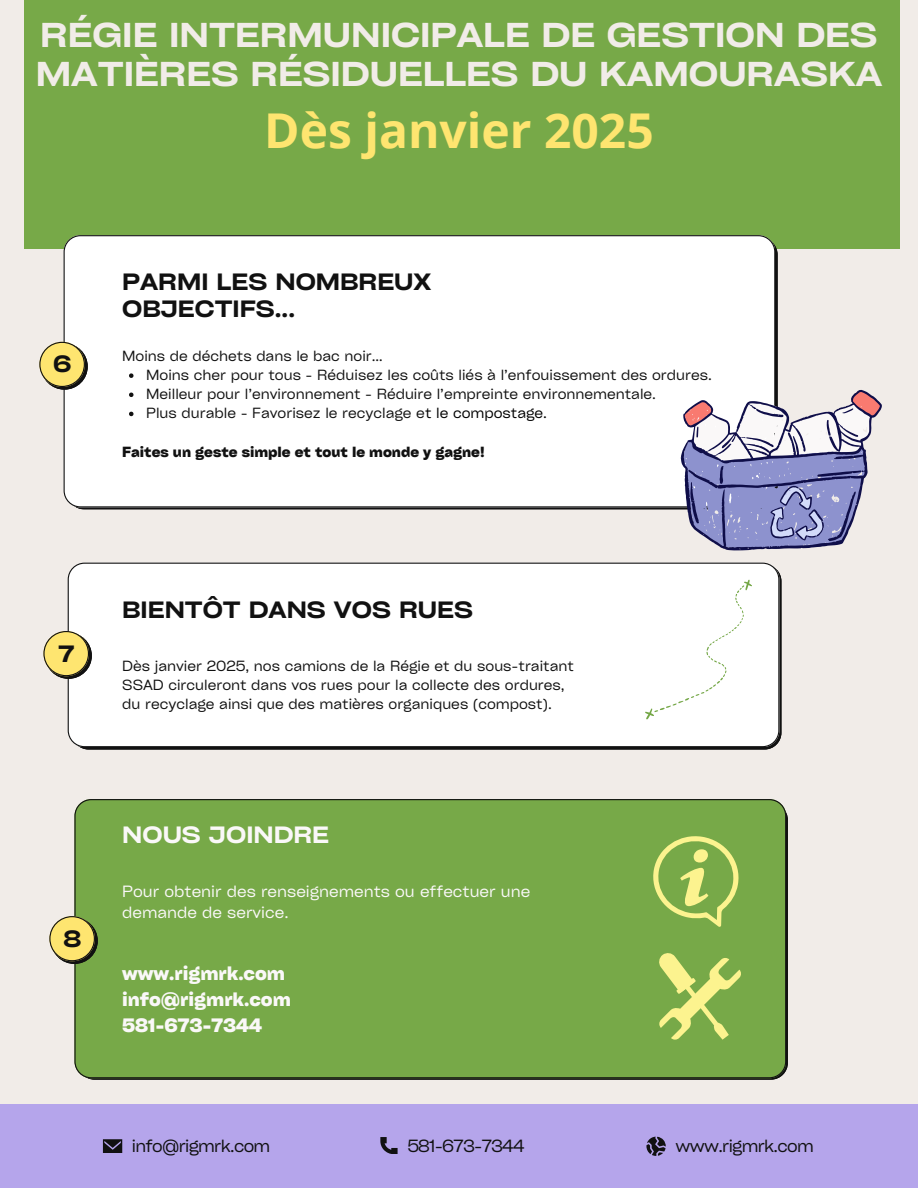
<style>
.page{position:relative;width:918px;height:1188px;background:#f1ece8}
.page>*{position:absolute;margin:0;border:0;box-sizing:border-box;transform-origin:0 0}
.t1{font:700 48px "Open Sans";color:#fee570}
.t2{font:600 expanded 33px/39.3px "Cy Grotesk";color:#f1ece8}
.t3{font:600 expanded 22.65px/26.4px "Cy Grotesk";color:#111}
.t4{font:600 expanded 22.65px "Cy Grotesk";color:#faf8f8}
.t5{font:700 18.6px/25.8px "Cy Grotesk Key";color:#faf8f8}
.t6{font:16.95px "Cy Grotesk Key";letter-spacing:-.04em;color:#111}
.t7{font:15.6px/21.3px "Cy Grotesk Key";color:#faf8f8}
.t8{font:14.1px/19px "Cy Grotesk Key";color:#111}
.t9{font:700 14.1px "Cy Grotesk Key";color:#111}
.s1{color:#000}
</style>
<div class="page">
<div style="left:25px;top:0;width:875px;height:248px;background:#77a948"></div>
<div style="left:64px;top:235px;width:711px;height:272px;background:#fff"></div>
<div style="left:74px;top:799px;width:712px;height:279px;background:#77a948"></div>
<div style="left:0;top:1104px;width:918px;height:84px;background:#b5a5eb"></div>
<svg style="left:103px;top:1139px;width:19px;height:14px"></svg>
<svg style="left:646px;top:1137px;width:20px;height:19px"></svg>
<svg style="left:380px;top:1137px;width:17px;height:17px"></svg>
<svg style="left:681px;top:390px;width:201px;height:160px"></svg>
<svg style="left:658px;top:952px;width:84px;height:88px"></svg>
<svg style="left:650px;top:833px;width:92px;height:94px"></svg>
<div style="left:68px;top:563px;width:711px;height:184px;background:#fff"></div>
<div style="left:643px;top:579px;width:110px;height:141px;background:#fff"></div>
<svg style="left:129px;top:373px;width:5px;height:5px"></svg>
<svg style="left:129px;top:393px;width:5px;height:4px"></svg>
<svg style="left:129px;top:412px;width:5px;height:4px"></svg>
<svg style="left:49px;top:916px;width:49px;height:48px"></svg>
<svg style="left:43px;top:631px;width:49px;height:48px"></svg>
<svg style="left:39px;top:342px;width:49px;height:47px"></svg>
<p class="t2" style="left:36px;top:14px;width:848px">RÉGIE INTERMUNICIPALE DE GESTION DES<br>MATIÈRES RÉSIDUELLES DU KAMOURASKA</p>
<p class="t1" style="left:264px;top:97px;width:391px">Dès janvier 2025</p>
<p class="t3" style="left:53px;top:350px;width:20px">6</p>
<h2 class="t3" style="left:122px;top:268px;width:311px">PARMI LES NOMBREUX<br>OBJECTIFS...</h2>
<p class="t8" style="left:122px;top:346px;width:262px">Moins de déchets dans le bac noir…</p>
<p class="t8" style="left:146px;top:365px;width:567px">Moins cher pour tous - Réduisez les coûts liés à l’enfouissement des ordures.</p>
<p class="t8" style="left:146px;top:384px;width:511px">Meilleur pour l’environnement - Réduire l’empreinte environnementale.</p>
<h3 class="t8" style="left:146px;top:403px;width:402px">Plus durable - Favorisez le recyclage e<span class="s1">t le compostage.</span></h3>
<p class="t9" style="left:122px;top:443px;width:364px">Faites un geste simple et tout le monde y gagne!</p>
<p class="t3" style="left:59px;top:639px;width:17px">7</p>
<p class="t3" style="left:122px;top:596px;width:352px">BIENTÔT DANS VOS RUES</p>
<h3 class="t8" style="left:122px;top:656px;width:453px">Dès janvier 2025, nos camions de la Régie et du sous-traitant<br>SSAD circuleront dans vos rues pour la collecte des ordures, du recyclage ainsi que des matières organiques (compost).</h3>
<h4 class="t3" style="left:63px;top:924px;width:19px">8</h4>
<p class="t4" style="left:122px;top:820px;width:208px">NOUS JOINDRE</p>
<h6 class="t7" style="left:122px;top:880px;width:410px">Pour obtenir des renseignements ou effectuer une demande de service.</h6>
<p class="t5" style="left:122px;top:960px;width:170px">www.rigmrk.com info@rigmrk.com<br>581-673-7344</p>
<h3 class="t6" style="left:132px;top:1135px;width:140px">info@rigmrk.com</h3>
<p class="t6" style="left:407px;top:1135px;width:119px">581-673-7344</p>
<h1 class="t6" style="left:675px;top:1135px;width:140px">www.rigmrk.com</h1>
</div>
